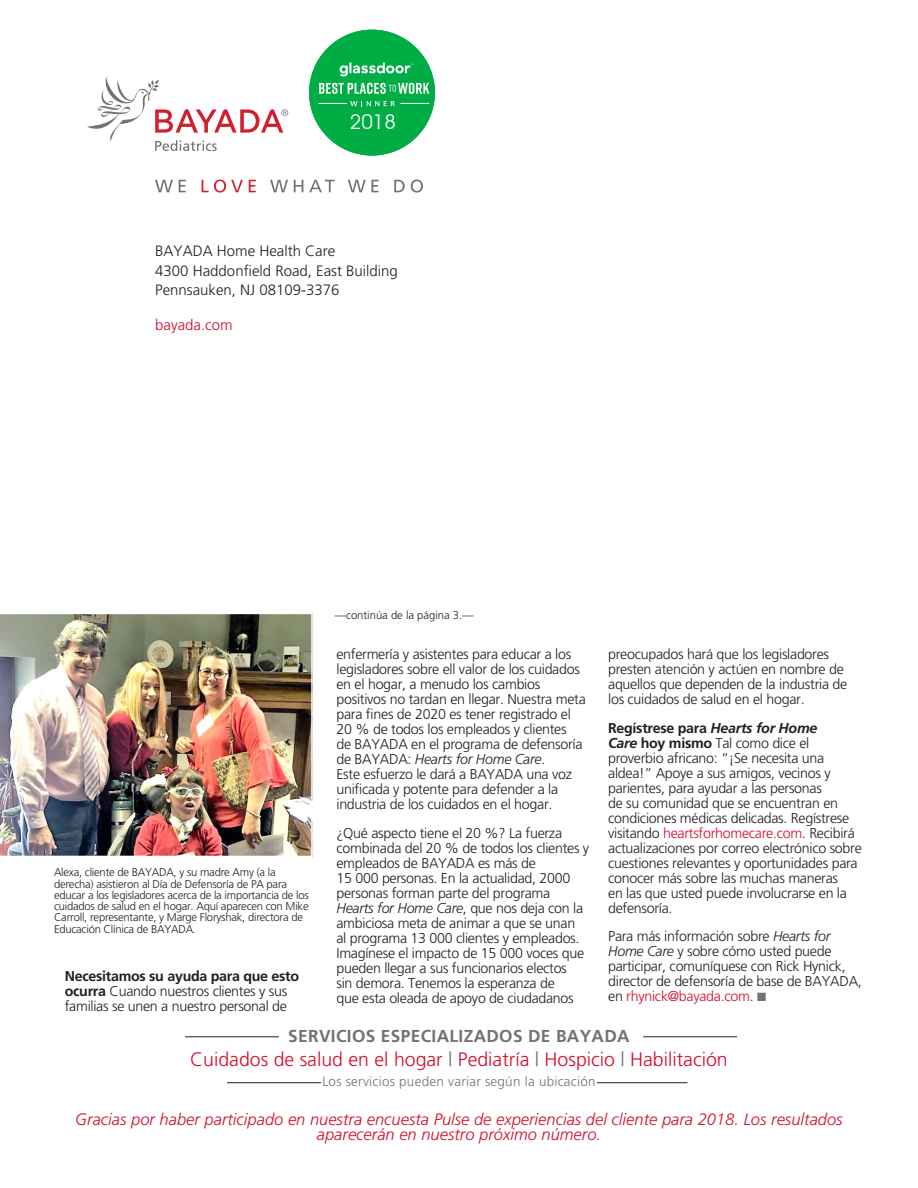
<style>
.page{position:relative;width:918px;height:1188px;background:#fff}
.page>*{position:absolute;margin:0;border:0;box-sizing:border-box;transform-origin:0 0}
.t1{font:20.25px "Avant Garde IT Cby BT";color:#fff}
.t2{font:300 19.5px "Frutiger";color:#d30d2b}
.t3{font:700 17.25px "Frutiger";letter-spacing:.02em;color:#717271}
.t4{font:italic 300 16.5px/15px "Frutiger";color:#d30d2b;text-align:center}
.t5{font:300 15px/19.5px "Frutiger";color:#231f20}
.t6{font:300 15px "Frutiger";color:#d30d2b}
.t7{font:300 14.25px/15px "Frutiger";letter-spacing:-.02em;color:#231f20}
.t8{font:300 13.5px "Frutiger";letter-spacing:.02em;color:#717271}
.t9{font:300 11.25px/11.2px "Frutiger";letter-spacing:-.02em;color:#231f20}
.t10{font:300 11.25px "Frutiger";color:#231f20}
.s1{font-style:italic}
.s2{font-weight:700}
.s3{font-weight:700;font-style:italic}
.s4{color:#d30d2b}
.s5{color:#717271}
</style>
<div class="page">
<svg style="left:155px;top:180px;width:31px;height:12px"></svg>
<svg style="left:270px;top:180px;width:153px;height:13px"></svg>
<svg style="left:202px;top:180px;width:54px;height:13px"></svg>
<svg style="left:87px;top:76px;width:201px;height:75px"></svg>
<div style="left:309px;top:30px;width:126px;height:126px;background:#00ad44;border-radius:63px"></div>
<svg style="left:340px;top:63px;width:73px;height:14px"></svg>
<svg style="left:319px;top:83px;width:110px;height:11px"></svg>
<svg style="left:318px;top:101px;width:77px;height:5px"></svg>
<svg style="left:401px;top:103px;width:28px;height:1px"></svg>
<hr style="left:917px;top:0;width:1px;height:189px;background:#f3f3f3">
<img style="left:0;top:613px;width:313px;height:244px">
<hr style="left:227px;top:1082px;width:460px;height:1px;background:#231f20">
<hr style="left:185px;top:1036px;width:94px;height:1px;background:#231f20">
<hr style="left:643px;top:1036px;width:94px;height:1px;background:#231f20">
<div style="left:321px;top:1076px;width:276px;height:10px;background:#fff"></div>
<p class="t1" style="left:350px;top:110px;width:47px">2018</p>
<p class="t5" style="left:155px;top:241px;width:182px">BAYADA Home Health Care</p>
<p class="t5" style="left:155px;top:261px;width:244px">4300 Haddonfield Road, East Building<br>Pennsauken, NJ 08109-3376</p>
<p class="t6" style="left:155px;top:317px;width:79px">bayada.com</p>
<p class="t10" style="left:335px;top:609px;width:140px">—continúa de la página 3.—</p>
<p class="t7" style="left:336px;top:647px;width:251px">enfermería y asistentes para educar a los legisladores sobre ell valor de los cuidados en el hogar, a menudo los cambios positivos no tardan en llegar. Nuestra meta para fines de 2020 es tener registrado el 20 % de todos los empleados y clientes<br>de BAYADA en el programa de defensoría de BAYADA: <span class="s1">Hearts for Home Care</span>.<br>Este esfuerzo le dará a BAYADA una voz unificada y potente para defender a la industria de los cuidados en el hogar.</p>
<p class="t7" style="left:336px;top:825px;width:254px">¿Qué aspecto tiene el 20 %? La fuerza combinada del 20 % de todos los clientes y empleados de BAYADA es más de<br>15 000 personas. En la actualidad, 2000 personas forman parte del programa <span class="s1">Hearts for Home Care</span>, que nos deja con la ambiciosa meta de animar a que se unan<br>al programa 13 000 clientes y empleados.<br>Imagínese el impacto de 15 000 voces que pueden llegar a sus funcionarios electos<br>sin demora. Tenemos la esperanza de<br>que esta oleada de apoyo de ciudadanos</p>
<p class="t7" style="left:608px;top:647px;width:241px">preocupados hará que los legisladores presten atención y actúen en nombre de aquellos que dependen de la industria de los cuidados de salud en el hogar.</p>
<p class="t7" style="left:608px;top:720px;width:255px"><span class="s2">Regístrese para</span> <span class="s3">Hearts for Home<br>Care</span> <span class="s2">hoy mismo</span> Tal como dice el proverbio africano: “¡Se necesita una aldea!” Apoye a sus amigos, vecinos y parientes, para ayudar a las personas<br>de su comunidad que se encuentran en condiciones médicas delicadas. Regístrese visitando <span class="s4">heartsforhomecare.com</span>. Recibirá actualizaciones por correo electrónico sobre cuestiones relevantes y oportunidades para conocer más sobre las muchas maneras<br>en las que usted puede involucrarse en la defensoría.</p>
<p class="t7" style="left:608px;top:929px;width:255px">Para más información sobre <span class="s1">Hearts for Home Care</span> y sobre cómo usted puede participar, comuníquese con Rick Hynick, director de defensoría de base de BAYADA, en <span class="s4">rhynick@bayada.com</span>. <span class="s5">■</span></p>
<p class="t3" style="left:288px;top:1026px;width:343px">SERVICIOS ESPECIALIZADOS DE BAYADA</p>
<p class="t2" style="left:190px;top:1048px;width:539px">Cuidados de salud en el hogar <span class="s5">|</span> Pediatría <span class="s5">|</span> Hospicio <span class="s5">|</span> Habilitación</p>
<p class="t8" style="left:322px;top:1074px;width:275px">Los servicios pueden variar según la ubicación</p>
<p class="t9" style="left:54px;top:867px;width:256px">Alexa, cliente de BAYADA, y su madre Amy (a la derecha) asistieron al Día de Defensoría de PA para educar a los legisladores acerca de la importancia de los cuidados de salud en el hogar. Aquí aparecen con Mike Carroll, representante, y Marge Floryshak, directora de Educación Clínica de BAYADA.</p>
<p class="t7" style="left:65px;top:968px;width:236px"><span class="s2">Necesitamos su ayuda para que esto ocurra</span> Cuando nuestros clientes y sus familias se unen a nuestro personal de</p>
<p class="t4" style="left:75px;top:1111px;width:769px">Gracias por haber participado en nuestra encuesta Pulse de experiencias del cliente para 2018. Los resultados aparecerán en nuestro próximo número.</p>
</div>
